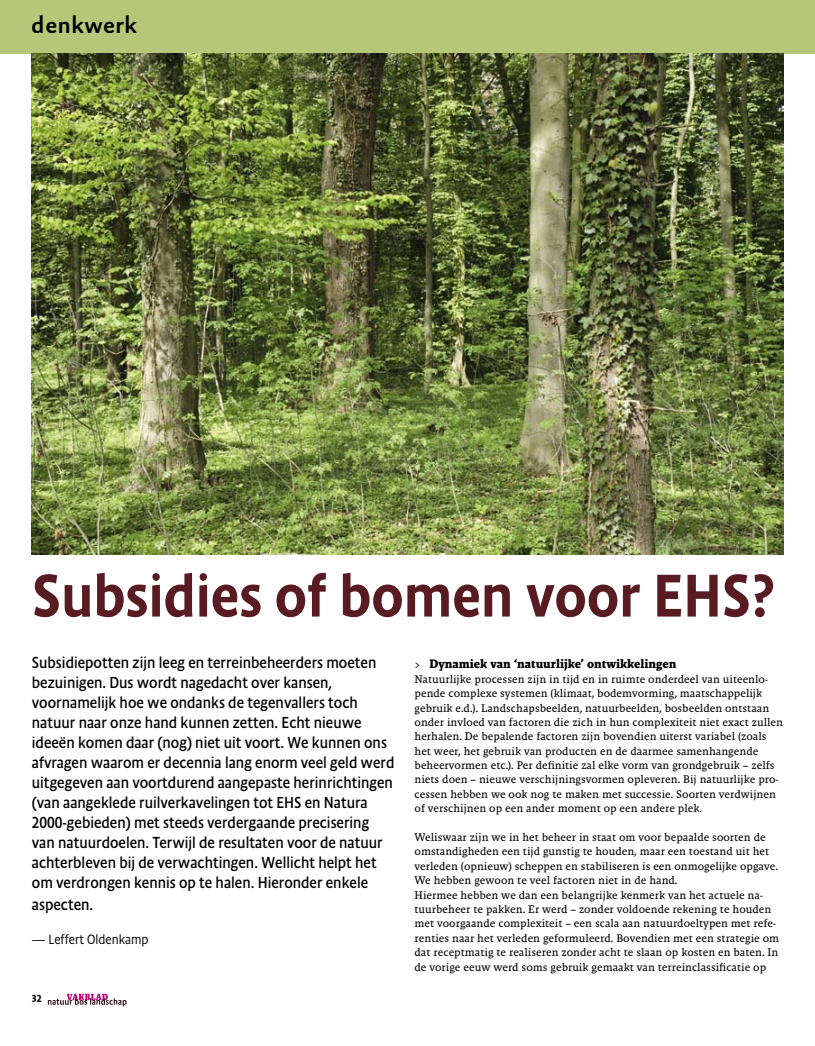
<style>
.page{position:relative;width:815px;height:1046px;background:#fff}
.page>*{position:absolute;margin:0;border:0;box-sizing:border-box;transform-origin:0 0}
.t1{font:500 61.25px "Absara Sans LF Head";color:#581b21}
.t2{font:500 25px "Absara Sans TF";color:#000}
.t3{font:16.25px/20px "Absara Sans TF Head";color:#000}
.t4{font:300 13.75px "Absara Sans TF Head";color:#000}
.t5{font:700 12.5px "Malaga";color:#000}
.t6{font:11.25px/14.4px "Malaga Reg";color:#000}
.t7{font:500 10.38px "Absara Sans TF Head";color:#000}
.s1{font-family:"Malaga Reg";font-weight:400;font-size:11.25px}
</style>
<div class="page">
<svg style="left:48px;top:993px;width:79px;height:13px"></svg>
<div style="left:0;top:0;width:815px;height:53px;background:#b6c779"></div>
<img style="left:32px;top:53px;width:751px;height:501px">
<h2 class="t2" style="left:32px;top:11px;width:107px">denkwerk</h2>
<h1 class="t1" style="left:32px;top:558px;width:744px">Subsidies of bomen voor EHS?</h1>
<p class="t3" style="left:32px;top:652px;width:364px">Subsidiepotten zijn leeg en terreinbeheerders moeten bezuinigen. Dus wordt nagedacht over kansen, voornamelijk hoe we ondanks de tegenvallers toch natuur naar onze hand kunnen zetten. Echt nieuwe ideeën komen daar (nog) niet uit voort. We kunnen ons afvragen waarom er decennia lang enorm veel geld werd uitgegeven aan voortdurend aangepaste herinrichtingen (van aangeklede ruilverkavelingen tot EHS en Natura 2000-gebieden) met steeds verdergaande precisering van natuurdoelen. Terwijl de resultaten voor de natuur achterbleven bij de verwachtingen. Wellicht helpt het om verdrongen kennis op te halen. Hieronder enkele</p>
<h3 class="t3" style="left:32px;top:894px;width:63px">aspecten.</h3>
<p class="t4" style="left:32px;top:930px;width:118px">— Leffert Oldenkamp</p>
<p class="t7" style="left:32px;top:991px;width:11px">32</p>
<p class="t5" style="left:415px;top:657px;width:263px"><span class="s1">&gt;</span> Dynamiek van ‘natuurlijke’ ontwikkelingen</p>
<p class="t6" style="left:415px;top:671px;width:370px">Natuurlijke processen zijn in tijd en in ruimte onderdeel van uiteenlo&shy;pende complexe systemen (klimaat, bodemvorming, maatschappelijk gebruik e.d.). Landschapsbeelden, natuurbeelden, bosbeelden ontstaan onder invloed van factoren die zich in hun complexiteit niet exact zullen herhalen. De bepalende factoren zijn bovendien uiterst variabel (zoals het weer, het gebruik van producten en de daarmee samenhangende beheervormen etc.). Per definitie zal elke vorm van grondgebruik – zelfs niets doen – nieuwe verschijningsvormen opleveren. Bij natuurlijke pro&shy;cessen hebben we ook nog te maken met successie. Soorten verdwijnen of verschijnen op een ander moment op een andere plek.</p>
<p class="t6" style="left:415px;top:829px;width:366px">Weliswaar zijn we in het beheer in staat om voor bepaalde soorten de omstandigheden een tijd gunstig te houden, maar een toestand uit het verleden (opnieuw) scheppen en stabiliseren is een onmogelijke opgave.<br>We hebben gewoon te veel factoren niet in de hand.<br>Hiermee hebben we dan een belangrijke kenmerk van het actuele na&shy;tuurbeheer te pakken. Er werd – zonder voldoende rekening te houden met voorgaande complexiteit – een scala aan natuurdoeltypen met refe&shy;renties naar het verleden geformuleerd. Bovendien met een strategie om dat receptmatig te realiseren zonder acht te slaan op kosten en baten. In de vorige eeuw werd soms gebruik gemaakt van terreinclassificatie op</p>
</div>
